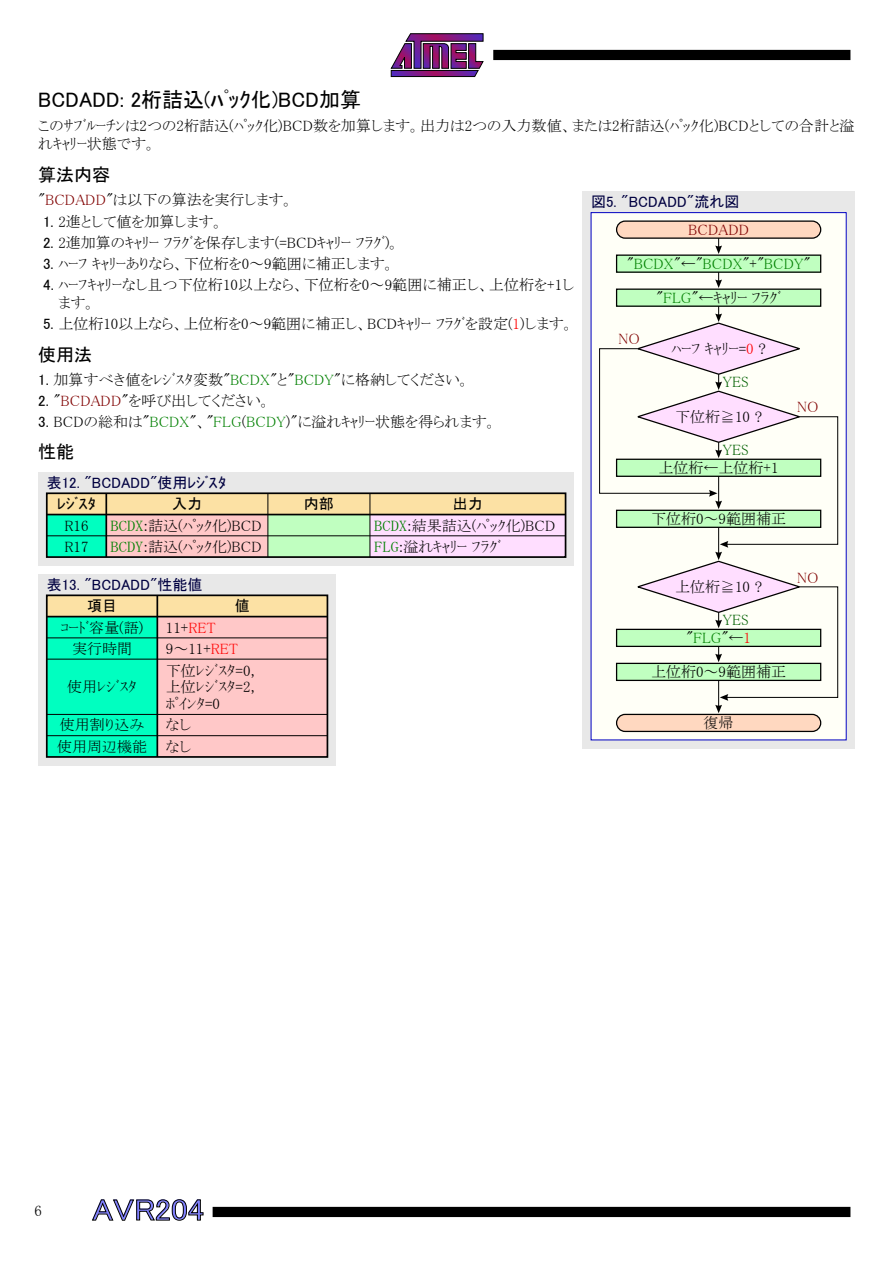
<style>
.page{position:relative;width:893px;height:1263px;background:#fff}
.page>*{position:absolute;margin:0;border:0;box-sizing:border-box;transform-origin:0 0}
.t1{font:30px "MS P Gothic";color:#8080ff;scale:1.1 1}
.t2{font:21px "MS P Gothic";color:#000}
.t3{font:18px "MS P Gothic";color:#000}
.t4{font:15px/18px "MS P Mincho";color:#000}
.t5{font:15px "MS P Gothic";color:#000040}
.t6{font:15px "MS P Mincho";color:#008000}
.t7{font:15px "MS P Gothic";color:#000}
.t8{font:15px "MS P Mincho";color:#800000}
.t9{font:15px "MS P Mincho";color:#006000}
.s1{color:#800000}
.s2{font-family:"MS P Gothic"}
.s3{color:#f00}
.s4{color:#008000}
.s5{color:#000}
.s6{font-family:"MS Mincho";color:#008000}
</style>
<div class="page">
<svg style="left:390px;top:33px;width:94px;height:44px"></svg>
<div style="left:493px;top:50px;width:357px;height:10px;background:#000"></div>
<div style="left:213px;top:1207px;width:637px;height:10px;background:#000"></div>
<svg style="left:92px;top:1199px;width:111px;height:22px"></svg>
<div style="left:583px;top:191px;width:272px;height:557px;background:#e8e8e8"></div>
<div style="left:591px;top:213px;width:255px;height:527px;background:#fffff7"></div>
<div style="left:617px;top:221px;width:204px;height:17px;background:#ffd8c0;border-radius:9px"></div>
<div style="left:616px;top:220px;width:205px;height:19px;border:1px solid #000;border-radius:9px"></div>
<div style="left:617px;top:255px;width:204px;height:17px;background:#c0ffc0"></div>
<div style="left:616px;top:254px;width:205px;height:19px;border:1px solid #000"></div>
<div style="left:617px;top:289px;width:204px;height:17px;background:#c0ffc0"></div>
<div style="left:616px;top:288px;width:205px;height:19px;border:1px solid #000"></div>
<div style="left:617px;top:714px;width:204px;height:17px;background:#ffd8c0;border-radius:9px"></div>
<div style="left:616px;top:714px;width:205px;height:18px;border:1px solid #000;border-radius:9px"></div>
<svg style="left:715px;top:238px;width:7px;height:16px"></svg>
<svg style="left:715px;top:272px;width:7px;height:16px"></svg>
<svg style="left:599px;top:306px;width:239px;height:407px"></svg>
<div style="left:38px;top:472px;width:536px;height:94px;background:#e8e8e8"></div>
<div style="left:370px;top:514px;width:196px;height:43px;background:#ffdeff"></div>
<div style="left:106px;top:514px;width:162px;height:43px;background:#ffc8c8"></div>
<div style="left:47px;top:514px;width:59px;height:43px;background:#00ffc0"></div>
<div style="left:268px;top:514px;width:102px;height:43px;background:#c0ffc0"></div>
<div style="left:47px;top:493px;width:519px;height:21px;background:#fce1a4"></div>
<div style="left:46px;top:492px;width:520px;height:66px;border:2px solid #000"></div>
<hr style="left:105px;top:493px;width:2px;height:64px;background:#000">
<hr style="left:267px;top:493px;width:1px;height:64px;background:#000">
<hr style="left:369px;top:493px;width:1px;height:64px;background:#000">
<hr style="left:47px;top:514px;width:519px;height:1px;background:#000">
<hr style="left:47px;top:535px;width:519px;height:1px;background:#000">
<div style="left:38px;top:574px;width:298px;height:191px;background:#e8e8e8"></div>
<div style="left:47px;top:617px;width:110px;height:140px;background:#00ffc0"></div>
<div style="left:157px;top:617px;width:170px;height:140px;background:#ffc8c8"></div>
<div style="left:47px;top:595px;width:280px;height:22px;background:#fce1a4"></div>
<div style="left:46px;top:594px;width:282px;height:164px;border:2px solid #000"></div>
<hr style="left:156px;top:595px;width:2px;height:162px;background:#000">
<hr style="left:47px;top:616px;width:280px;height:1px;background:#000">
<hr style="left:47px;top:637px;width:280px;height:1px;background:#000">
<hr style="left:47px;top:659px;width:280px;height:1px;background:#000">
<hr style="left:47px;top:714px;width:280px;height:1px;background:#000">
<hr style="left:47px;top:735px;width:280px;height:1px;background:#000">
<h2 class="t2" style="left:38px;top:89px;width:324px">BCDADD: 2桁詰込(ﾊﾟｯｸ化)BCD加算</h2>
<p class="t4" style="left:38px;top:117px;width:818px">このｻﾌﾞﾙｰﾁﾝは2つの2桁詰込(ﾊﾟｯｸ化)BCD数を加算します。出力は2つの入力数値、または2桁詰込(ﾊﾟｯｸ化)BCDとしての合計と溢れｷｬﾘｰ状態です。</p>
<p class="t3" style="left:38px;top:165px;width:73px">算法内容</p>
<p class="t4" style="left:38px;top:190px;width:257px">"<span class="s1">BCDADD</span>"は以下の算法を実行します。</p>
<p class="t4" style="left:43px;top:213px;width:182px"><span class="s2">1.</span> 2進として値を加算します。</p>
<p class="t4" style="left:43px;top:234px;width:358px"><span class="s2">2.</span> 2進加算のｷｬﾘｰ ﾌﾗｸﾞを保存します(=BCDｷｬﾘｰ ﾌﾗｸﾞ)。</p>
<p class="t4" style="left:43px;top:255px;width:353px"><span class="s2">3.</span> ﾊｰﾌ ｷｬﾘｰありなら、下位桁を0～9範囲に補正します。</p>
<p class="t4" style="left:58px;top:276px;width:517px;text-indent:-15px"><span class="s2">4.</span> ﾊｰﾌｷｬﾘｰなし且つ下位桁10以上なら、下位桁を0～9範囲に補正し、上位桁を+1します。</p>
<p class="t4" style="left:43px;top:315px;width:532px"><span class="s2">5.</span> 上位桁10以上なら、上位桁を0～9範囲に補正し、BCDｷｬﾘｰ ﾌﾗｸﾞを設定(<span class="s3">1</span>)します。</p>
<p class="t3" style="left:38px;top:345px;width:55px">使用法</p>
<p class="t4" style="left:38px;top:370px;width:433px"><span class="s2">1.</span> 加算すべき値をﾚｼﾞｽﾀ変数"<span class="s4">BCDX</span>"と"<span class="s4">BCDY</span>"に格納してください。</p>
<p class="t4" style="left:38px;top:391px;width:234px"><span class="s2">2.</span> "<span class="s1">BCDADD</span>"を呼び出してください。</p>
<p class="t4" style="left:38px;top:412px;width:460px"><span class="s2">3.</span> BCDの総和は"<span class="s4">BCDX</span>"、"<span class="s4">FLG</span>(<span class="s4">BCDY</span>)"に溢れｷｬﾘｰ状態を得られます。</p>
<p class="t3" style="left:38px;top:443px;width:37px">性能</p>
<p class="t5" style="left:591px;top:195px;width:150px">図5. "BCDADD"流れ図</p>
<p class="t8" style="left:688px;top:222px;width:62px">BCDADD</p>
<p class="t6" style="left:627px;top:256px;width:185px"><span class="s5">"</span>BCDX<span class="s5">"←"</span>BCDX<span class="s5">"+"</span>BCDY<span class="s5">"</span></p>
<p class="t4" style="left:656px;top:289px;width:126px">"<span class="s4">FLG</span>"←ｷｬﾘｰ ﾌﾗｸﾞ</p>
<p class="t4" style="left:671px;top:340px;width:96px">ﾊｰﾌ ｷｬﾘｰ=<span class="s3">0</span> ?</p>
<p class="t8" style="left:619px;top:332px;width:23px">NO</p>
<p class="t9" style="left:723px;top:374px;width:27px">YES</p>
<p class="t8" style="left:797px;top:400px;width:23px">NO</p>
<p class="t4" style="left:675px;top:408px;width:89px">下位桁≧10 ?</p>
<p class="t4" style="left:659px;top:459px;width:121px">上位桁←上位桁+1</p>
<p class="t9" style="left:723px;top:442px;width:27px">YES</p>
<p class="t5" style="left:47px;top:475px;width:181px">表12. "BCDADD"使用ﾚｼﾞｽﾀ</p>
<p class="t7" style="left:57px;top:496px;width:40px">ﾚｼﾞｽﾀ</p>
<p class="t7" style="left:172px;top:496px;width:31px">入力</p>
<p class="t7" style="left:304px;top:496px;width:31px">内部</p>
<p class="t7" style="left:453px;top:496px;width:31px">出力</p>
<p class="t4" style="left:65px;top:516px;width:26px">R16</p>
<p class="t4" style="left:111px;top:516px;width:153px"><span class="s6">BCDX</span>:詰込(ﾊﾟｯｸ化)BCD</p>
<p class="t4" style="left:65px;top:537px;width:26px">R17</p>
<p class="t4" style="left:651px;top:510px;width:136px">下位桁0～9範囲補正</p>
<p class="t4" style="left:374px;top:516px;width:183px"><span class="s6">BCDX</span>:結果詰込(ﾊﾟｯｸ化)BCD</p>
<p class="t4" style="left:111px;top:537px;width:153px"><span class="s6">BCDY</span>:詰込(ﾊﾟｯｸ化)BCD</p>
<p class="t4" style="left:374px;top:537px;width:128px"><span class="s6">FLG</span>:溢れｷｬﾘｰ ﾌﾗｸﾞ</p>
<p class="t5" style="left:47px;top:577px;width:157px">表13. "BCDADD"性能値</p>
<p class="t7" style="left:87px;top:598px;width:31px">項目</p>
<p class="t7" style="left:235px;top:598px;width:16px">値</p>
<p class="t4" style="left:61px;top:618px;width:84px">ｺｰﾄﾞ容量(語)</p>
<p class="t4" style="left:166px;top:618px;width:51px">11+<span class="s3">RET</span></p>
<p class="t4" style="left:72px;top:639px;width:61px">実行時間</p>
<p class="t4" style="left:166px;top:639px;width:74px">9～11+<span class="s3">RET</span></p>
<p class="t4" style="left:67px;top:678px;width:71px">使用ﾚｼﾞｽﾀ</p>
<p class="t8" style="left:797px;top:570px;width:23px">NO</p>
<p class="t4" style="left:675px;top:578px;width:89px">上位桁≧10 ?</p>
<p class="t4" style="left:686px;top:629px;width:66px">"<span class="s4">FLG</span>"←<span class="s3">1</span></p>
<p class="t4" style="left:651px;top:663px;width:136px">上位桁0～9範囲補正</p>
<p class="t4" style="left:704px;top:714px;width:31px">復帰</p>
<p class="t9" style="left:723px;top:612px;width:27px">YES</p>
<p class="t4" style="left:166px;top:662px;width:91px;line-height:16.5px;text-align:justify">下位ﾚｼﾞｽﾀ=0,上位ﾚｼﾞｽﾀ=2,ﾎﾟｲﾝﾀ=0</p>
<p class="t4" style="left:60px;top:716px;width:86px">使用割り込み</p>
<p class="t4" style="left:166px;top:716px;width:27px">なし</p>
<p class="t4" style="left:57px;top:737px;width:91px">使用周辺機能</p>
<p class="t4" style="left:166px;top:737px;width:27px">なし</p>
<p class="t4" style="left:35px;top:1202px;width:9px">6</p>
<h1 class="t1" style="left:92px;top:1195px;width:103px">AVR204</h1>
</div>
